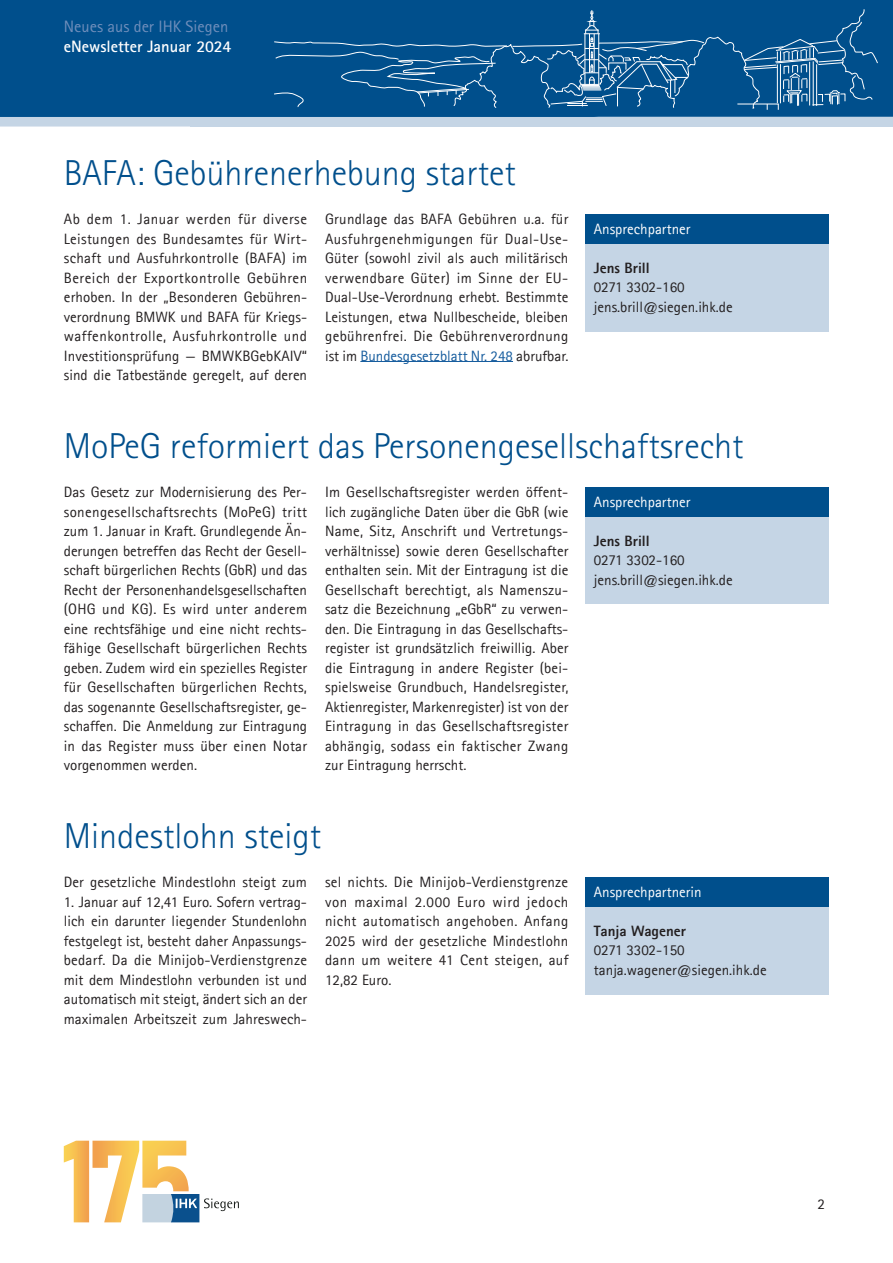
<style>
.page{position:relative;width:893px;height:1263px;background:#fff}
.page>*{position:absolute;margin:0;border:0;box-sizing:border-box;transform-origin:0 0}
.H2_5{font:300 36px "Rotis Sans Serif Std";color:#004f8c}
.t1{font:700 16.5px "Rotis Sans Serif Std";color:#fff}
.t2{font:16.5px "Rotis Sans Serif Std";color:#6f8ebb}
.Fließtext{font:15px/19.5px "Agfa Rotis Sans Serif";color:#231f20;text-align:justify}
.Fließtext-2{font:15px "Agfa Rotis Sans Serif";color:#fff}
.Fließtext-3{font:700 15px "Agfa Rotis Sans Serif";color:#231f20}
.s1{color:#175d9e}
</style>
<div class="page">
<div style="left:0;top:117px;width:893px;height:10px;background:#c5d5e5"></div>
<div style="left:0;top:0;width:893px;height:117px;background:#004f8c"></div>
<svg style="left:274px;top:9px;width:604px;height:103px;background:#125b94"></svg>
<svg style="left:64px;top:1141px;width:175px;height:81px"></svg>
<hr style="left:360px;top:361px;width:153px;height:1px;background:#175d9e">
<div style="left:585px;top:244px;width:244px;height:87px;background:#c5d5e5"></div>
<div style="left:585px;top:214px;width:244px;height:30px;background:#004f8c"></div>
<div style="left:585px;top:517px;width:244px;height:87px;background:#c5d5e5"></div>
<div style="left:585px;top:487px;width:244px;height:30px;background:#004f8c"></div>
<div style="left:585px;top:907px;width:244px;height:87px;background:#c5d5e5"></div>
<div style="left:585px;top:877px;width:244px;height:30px;background:#004f8c"></div>
<p class="t2" style="left:64px;top:17px;width:166px">Neues aus der IHK Siegen</p>
<p class="t1" style="left:64px;top:36px;width:169px">eNewsletter Januar 2024</p>
<p class="H2_5" style="left:64px;top:152px;width:454px">BAFA: Gebührenerhebung startet</p>
<p class="Fließtext" style="left:64px;top:209px;width:245px">Ab dem 1. Januar werden für diverse Leistungen des Bundesamtes für Wirt&shy;schaft und Ausfuhrkontrolle (BAFA) im Bereich der Exportkontrolle Gebühren erhoben. In der „Besonderen Gebühren&shy;verordnung BMWK und BAFA für Kriegs&shy;waffenkontrolle, Ausfuhrkontrolle und Investitionsprüfung — BMWKBGebKAIV“ sind die Tatbestände geregelt, auf deren</p>
<p class="Fließtext" style="left:325px;top:209px;width:245px">Grundlage das BAFA Gebühren u.a. für Ausfuhrgenehmigungen für Dual-Use-Güter (sowohl zivil als auch militärisch verwendbare Güter) im Sinne der EU-Dual-Use-Verordnung erhebt. Bestimmte Leistungen, etwa Nullbescheide, bleiben gebührenfrei. Die Gebührenverordnung ist im <span class="s1">Bundesgesetzblatt Nr. 248</span> abrufbar.</p>
<p class="Fließtext-2" style="left:594px;top:220px;width:98px">Ansprechpartner</p>
<p class="Fließtext-3" style="left:594px;top:258px;width:57px">Jens Brill</p>
<p class="Fließtext" style="left:594px;top:277px;width:92px">0271 3302-160</p>
<p class="Fließtext" style="left:594px;top:297px;width:140px">jens.brill@siegen.ihk.de</p>
<p class="H2_5" style="left:64px;top:425px;width:681px">MoPeG reformiert das Personengesellschaftsrecht</p>
<p class="Fließtext" style="left:64px;top:482px;width:245px">Das Gesetz zur Modernisierung des Per&shy;sonengesellschaftsrechts (MoPeG) tritt zum 1. Januar in Kraft. Grundlegende Än&shy;derungen betreffen das Recht der Gesell&shy;schaft bürgerlichen Rechts (GbR) und das Recht der Personenhandelsgesellschaften (OHG und KG). Es wird unter anderem eine rechtsfähige und eine nicht rechts&shy;fähige Gesellschaft bürgerlichen Rechts geben. Zudem wird ein spezielles Register für Gesellschaften bürgerlichen Rechts, das sogenannte Gesellschaftsregister, ge&shy;schaffen. Die Anmeldung zur Eintragung in das Register muss über einen Notar vorgenommen werden.</p>
<p class="Fließtext" style="left:325px;top:482px;width:245px">Im Gesellschaftsregister werden öffent&shy;lich zugängliche Daten über die GbR (wie Name, Sitz, Anschrift und Vertretungs&shy;verhältnisse) sowie deren Gesellschafter enthalten sein. Mit der Eintragung ist die Gesellschaft berechtigt, als Namenszu&shy;satz die Bezeichnung „eGbR“ zu verwen&shy;den. Die Eintragung in das Gesellschafts&shy;register ist grundsätzlich freiwillig. Aber die Eintragung in andere Register (bei&shy;spielsweise Grundbuch, Handelsregister, Aktienregister, Markenregister) ist von der Eintragung in das Gesellschaftsregister abhängig, sodass ein faktischer Zwang zur Eintragung herrscht.</p>
<p class="Fließtext-2" style="left:594px;top:493px;width:98px">Ansprechpartner</p>
<p class="Fließtext-3" style="left:594px;top:531px;width:57px">Jens Brill</p>
<p class="Fließtext" style="left:594px;top:550px;width:92px">0271 3302-160</p>
<p class="Fließtext" style="left:594px;top:570px;width:140px">jens.brill@siegen.ihk.de</p>
<p class="H2_5" style="left:64px;top:815px;width:259px">Mindestlohn steigt</p>
<p class="Fließtext" style="left:64px;top:872px;width:245px">Der gesetzliche Mindestlohn steigt zum</p>
<p class="Fließtext" style="left:64px;top:892px;width:245px">1. Januar auf 12,41 Euro. Sofern vertrag&shy;lich ein darunter liegender Stundenlohn festgelegt ist, besteht daher Anpassungs&shy;bedarf. Da die Minijob-Verdienstgrenze mit dem Mindestlohn verbunden ist und automatisch mit steigt, ändert sich an der maximalen Arbeitszeit zum Jahreswech-</p>
<p class="Fließtext" style="left:325px;top:872px;width:245px">sel nichts. Die Minijob-Verdienstgrenze von maximal 2.000 Euro wird jedoch nicht automatisch angehoben. Anfang 2025 wird der gesetzliche Mindestlohn dann um weitere 41 Cent steigen, auf 12,82 Euro.</p>
<p class="Fließtext-2" style="left:594px;top:883px;width:109px">Ansprechpartnerin</p>
<p class="Fließtext-3" style="left:594px;top:921px;width:94px">Tanja Wagener</p>
<p class="Fließtext" style="left:594px;top:940px;width:92px">0271 3302-150</p>
<p class="Fließtext" style="left:594px;top:960px;width:174px">tanja.wagener@siegen.ihk.de</p>
<p class="Fließtext" style="left:817px;top:1194px;width:9px">2</p>
</div>
